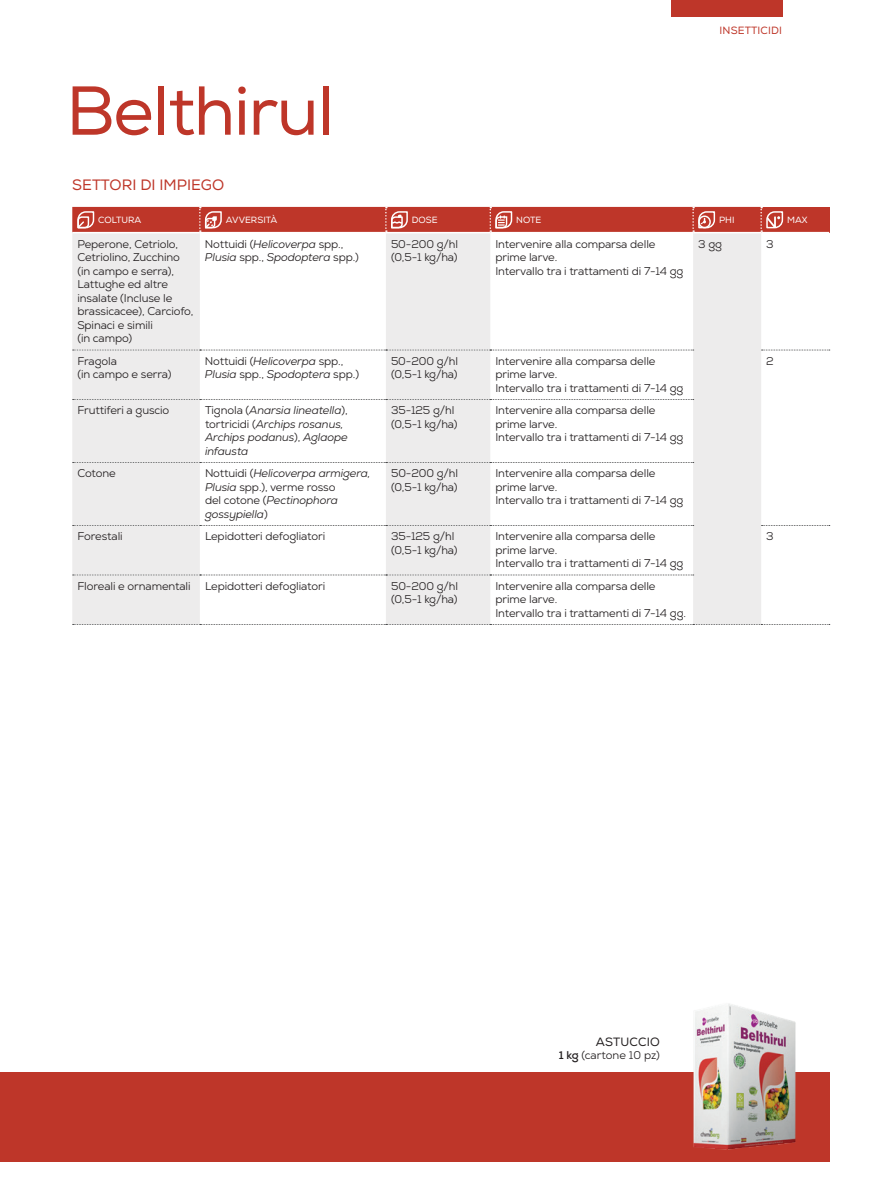
<style>
.page{position:relative;width:893px;height:1191px;background:#fff}
.page>*{position:absolute;margin:0;border:0;box-sizing:border-box;transform-origin:0 0}
.t1{font:69px "Nexa";letter-spacing:-.02em;color:#be3629}
.t2{font:15px "Nexa";color:#be3629}
.t3{font:12px "Nexa";letter-spacing:.015em;color:#231f20}
.t4{font:11.25px/13.5px "Nexa";letter-spacing:-.01em;color:#231f20}
.t5{font:italic 11.25px/13.5px "Nexa";letter-spacing:-.01em;color:#231f20}
.t6{font:10.5px "Nexa";letter-spacing:.015em;color:#be3629}
.t7{font:9px "Nexa";color:#fff}
.s1{font-style:normal}
.s2{font-weight:700}
</style>
<div class="page">
<div style="left:671px;top:0;width:111px;height:17px;background:#be3629"></div>
<div style="left:0;top:1071px;width:829px;height:90px;background:#be3629"></div>
<div style="left:761px;top:207px;width:68px;height:26px;background:#be3629"></div>
<svg style="left:72px;top:233px;width:689px;height:391px"></svg>
<svg style="left:73px;top:350px;width:621px;height:1px"></svg>
<svg style="left:761px;top:350px;width:69px;height:1px"></svg>
<svg style="left:73px;top:399px;width:621px;height:1px"></svg>
<svg style="left:73px;top:462px;width:621px;height:1px"></svg>
<svg style="left:73px;top:525px;width:621px;height:1px"></svg>
<svg style="left:761px;top:525px;width:69px;height:1px"></svg>
<svg style="left:73px;top:574px;width:621px;height:1px"></svg>
<svg style="left:73px;top:624px;width:757px;height:1px"></svg>
<hr style="left:761px;top:232px;width:68px;height:1px;background:#fff">
<svg style="left:72px;top:207px;width:712px;height:26px;background:#c3473b"></svg>
<img style="left:675px;top:1004px;width:140px;height:146px">
<h1 class="t1" style="left:66px;top:70px;width:269px">Belthirul</h1>
<p class="t6" style="left:719px;top:25px;width:64px">INSETTICIDI</p>
<h2 class="t2" style="left:72px;top:176px;width:153px">SETTORI DI IMPIEGO</h2>
<p class="t7" style="left:98px;top:215px;width:45px">COLTURA</p>
<p class="t7" style="left:226px;top:215px;width:53px">AVVERSITÀ</p>
<p class="t7" style="left:412px;top:215px;width:27px">DOSE</p>
<p class="t7" style="left:516px;top:215px;width:27px">NOTE</p>
<p class="t7" style="left:719px;top:215px;width:17px">PHI</p>
<p class="t7" style="left:787px;top:215px;width:22px">MAX</p>
<p class="t4" style="left:77px;top:237px;width:118px">Peperone, Cetriolo,<br>Cetriolino, Zucchino (in campo e serra),<br>Lattughe ed altre insalate (Incluse le brassicacee), Carciofo,<br>Spinaci e simili<br>(in campo)</p>
<p class="t5" style="left:205px;top:237px;width:156px"><span class="s1">Nottuidi (</span>Helicoverpa <span class="s1">spp.,<br></span>Plusia <span class="s1">spp.,</span> Spodoptera <span class="s1">spp.)</span></p>
<p class="t4" style="left:391px;top:237px;width:69px">50-200 g/hl (0,5-1 kg/ha)</p>
<p class="t4" style="left:495px;top:237px;width:190px">Intervenire alla comparsa delle prime larve.<br>Intervallo tra i trattamenti di 7-14 gg</p>
<p class="t4" style="left:698px;top:237px;width:25px">3 gg</p>
<p class="t4" style="left:766px;top:237px;width:9px">3</p>
<p class="t4" style="left:77px;top:354px;width:96px">Fragola<br>(in campo e serra)</p>
<p class="t5" style="left:205px;top:354px;width:156px"><span class="s1">Nottuidi (</span>Helicoverpa <span class="s1">spp.,<br></span>Plusia <span class="s1">spp.,</span> Spodoptera <span class="s1">spp.)</span></p>
<p class="t4" style="left:391px;top:354px;width:69px">50-200 g/hl (0,5-1 kg/ha)</p>
<p class="t4" style="left:495px;top:354px;width:190px">Intervenire alla comparsa delle prime larve.<br>Intervallo tra i trattamenti di 7-14 gg</p>
<p class="t4" style="left:766px;top:354px;width:9px">2</p>
<p class="t4" style="left:77px;top:404px;width:93px">Fruttiferi a guscio</p>
<p class="t5" style="left:205px;top:404px;width:144px"><span class="s1">Tignola (</span>Anarsia lineatella<span class="s1">), tortricidi (</span>Archips rosanus,<br>Archips podanus<span class="s1">),</span> Aglaope infausta</p>
<p class="t4" style="left:391px;top:404px;width:68px">35-125 g/hl (0,5-1 kg/ha)</p>
<p class="t4" style="left:495px;top:404px;width:190px">Intervenire alla comparsa delle prime larve.<br>Intervallo tra i trattamenti di 7-14 gg</p>
<p class="t4" style="left:77px;top:467px;width:40px">Cotone</p>
<p class="t5" style="left:205px;top:467px;width:167px"><span class="s1">Nottuidi (</span>Helicoverpa armigera,<br>Plusia <span class="s1">spp.), verme rosso<br>del cotone (</span>Pectinophora gossypiella<span class="s1">)</span></p>
<p class="t4" style="left:391px;top:467px;width:69px">50-200 g/hl (0,5-1 kg/ha)</p>
<p class="t4" style="left:495px;top:467px;width:190px">Intervenire alla comparsa delle prime larve.<br>Intervallo tra i trattamenti di 7-14 gg</p>
<p class="t4" style="left:77px;top:530px;width:47px">Forestali</p>
<p class="t4" style="left:205px;top:530px;width:122px">Lepidotteri defogliatori</p>
<p class="t4" style="left:391px;top:530px;width:68px">35-125 g/hl (0,5-1 kg/ha)</p>
<p class="t4" style="left:495px;top:530px;width:190px">Intervenire alla comparsa delle prime larve.<br>Intervallo tra i trattamenti di 7-14 gg</p>
<p class="t4" style="left:766px;top:530px;width:9px">3</p>
<p class="t4" style="left:77px;top:579px;width:115px">Floreali e ornamentali</p>
<p class="t4" style="left:205px;top:579px;width:122px">Lepidotteri defogliatori</p>
<p class="t4" style="left:391px;top:579px;width:69px">50-200 g/hl (0,5-1 kg/ha)</p>
<p class="t4" style="left:495px;top:579px;width:192px">Intervenire alla comparsa delle prime larve.<br>Intervallo tra i trattamenti di 7-14 gg.</p>
<p class="t3" style="left:596px;top:1034px;width:65px">ASTUCCIO</p>
<p class="t4" style="left:559px;top:1048px;width:103px"><span class="s2">1 kg</span> (cartone 10 pz)</p>
</div>
